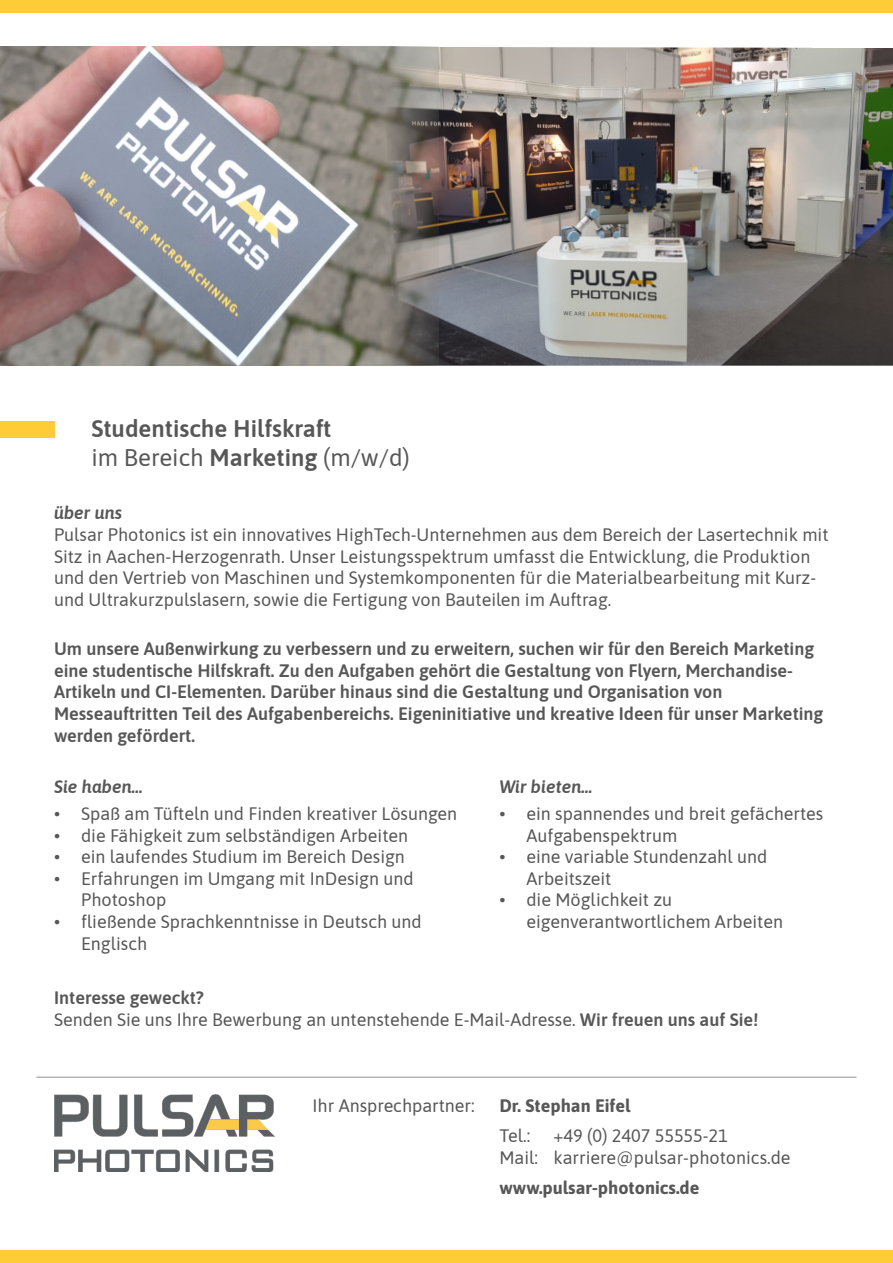
<style>
.page{position:relative;width:893px;height:1263px;background:#fff}
.page>*{position:absolute;margin:0;border:0;box-sizing:border-box;transform-origin:0 0}
.t1{font:600 24px/28.8px "Asap";color:#575757}
.t2{font:18px/21.6px "Asap";color:#575757}
.t3{font:600 18px/21.6px "Asap";color:#575757}
.t4{font:700 18px "Asap";color:#575757}
.t5{font:italic 600 18px "Asap";color:#575757}
.s1{font-weight:400}
.s2{font-weight:600}
</style>
<div class="page">
<img style="left:439px;top:47px;width:454px;height:319px">
<img style="left:0;top:47px;width:439px;height:319px">
<div style="left:0;top:422px;width:54px;height:16px;background:#ffcc38"></div>
<div style="left:0;top:1250px;width:893px;height:13px;background:#fecc36"></div>
<div style="left:0;top:0;width:893px;height:13px;background:#fecc36"></div>
<hr style="left:36px;top:1076px;width:820px;height:2px;background:#000">
<img style="left:54px;top:1095px;width:221px;height:76px">
<h1 class="t1" style="left:91px;top:413px;width:320px">Studentische Hilfskraft<br><span class="s1">im Bereich</span> Marketing <span class="s1">(m/w/d)</span></h1>
<p class="t5" style="left:54px;top:500px;width:70px">über uns</p>
<p class="t2" style="left:54px;top:523px;width:776px">Pulsar Photonics ist ein innovatives HighTech-Unternehmen aus dem Bereich der Lasertechnik mit Sitz in Aachen-Herzogenrath. Unser Leistungsspektrum umfasst die Entwicklung, die Produktion und den Vertrieb von Maschinen und Systemkomponenten für die Materialbearbeitung mit Kurz&shy;und Ultrakurzpulslasern, sowie die Fertigung von Bauteilen im Auftrag.</p>
<p class="t3" style="left:54px;top:637px;width:771px">Um unsere Außenwirkung zu verbessern und zu erweitern, suchen wir für den Bereich Marketing eine studentische Hilfskraft. Zu den Aufgaben gehört die Gestaltung von Flyern, Merchandise-Artikeln und CI-Elementen. Darüber hinaus sind die Gestaltung und Organisation von Messeauftritten Teil des Aufgabenbereichs. Eigeninitiative und kreative Ideen für unser Marketing werden gefördert.</p>
<p class="t5" style="left:54px;top:774px;width:90px">Sie haben...</p>
<p class="t2" style="left:54px;top:802px;width:405px">• Spaß am Tüfteln und Finden kreativer Lösungen</p>
<p class="t2" style="left:54px;top:824px;width:356px">• die Fähigkeit zum selbständigen Arbeiten</p>
<p class="t2" style="left:54px;top:845px;width:352px">• ein laufendes Studium im Bereich Design</p>
<p class="t2" style="left:81px;top:867px;width:334px;text-indent:-27px">• Erfahrungen im Umgang mit InDesign und<br>Photoshop</p>
<p class="t2" style="left:81px;top:910px;width:342px;text-indent:-27px">• fließende Sprachkenntnisse in Deutsch und<br>Englisch</p>
<p class="t5" style="left:499px;top:774px;width:94px">Wir bieten...</p>
<p class="t2" style="left:526px;top:802px;width:298px;text-indent:-27px">• ein spannendes und breit gefächertes<br>Aufgabenspektrum</p>
<p class="t2" style="left:526px;top:845px;width:242px;text-indent:-27px">• eine variable Stundenzahl und<br>Arbeitszeit</p>
<p class="t2" style="left:526px;top:888px;width:258px;text-indent:-27px">• die Möglichkeit zu eigenverantwortlichem Arbeiten</p>
<p class="t2" style="left:54px;top:986px;width:706px"><span class="s2">Interesse geweckt?<br></span>Senden Sie uns Ihre Bewerbung an untenstehende E-Mail-Adresse. <span class="s2">Wir freuen uns auf Sie!</span></p>
<p class="t2" style="left:313px;top:1093px;width:164px">Ihr Ansprechpartner:</p>
<p class="t4" style="left:499px;top:1092px;width:133px">Dr. Stephan Eifel</p>
<p class="t2" style="left:499px;top:1124px;width:32px">Tel.:</p>
<p class="t2" style="left:499px;top:1124px;width:293px;text-align:center">+49 (0) 2407 55555-21<br>Mail: karriere@pulsar-photonics.de</p>
<p class="t4" style="left:499px;top:1175px;width:201px">www.pulsar-photonics.de</p>
</div>
